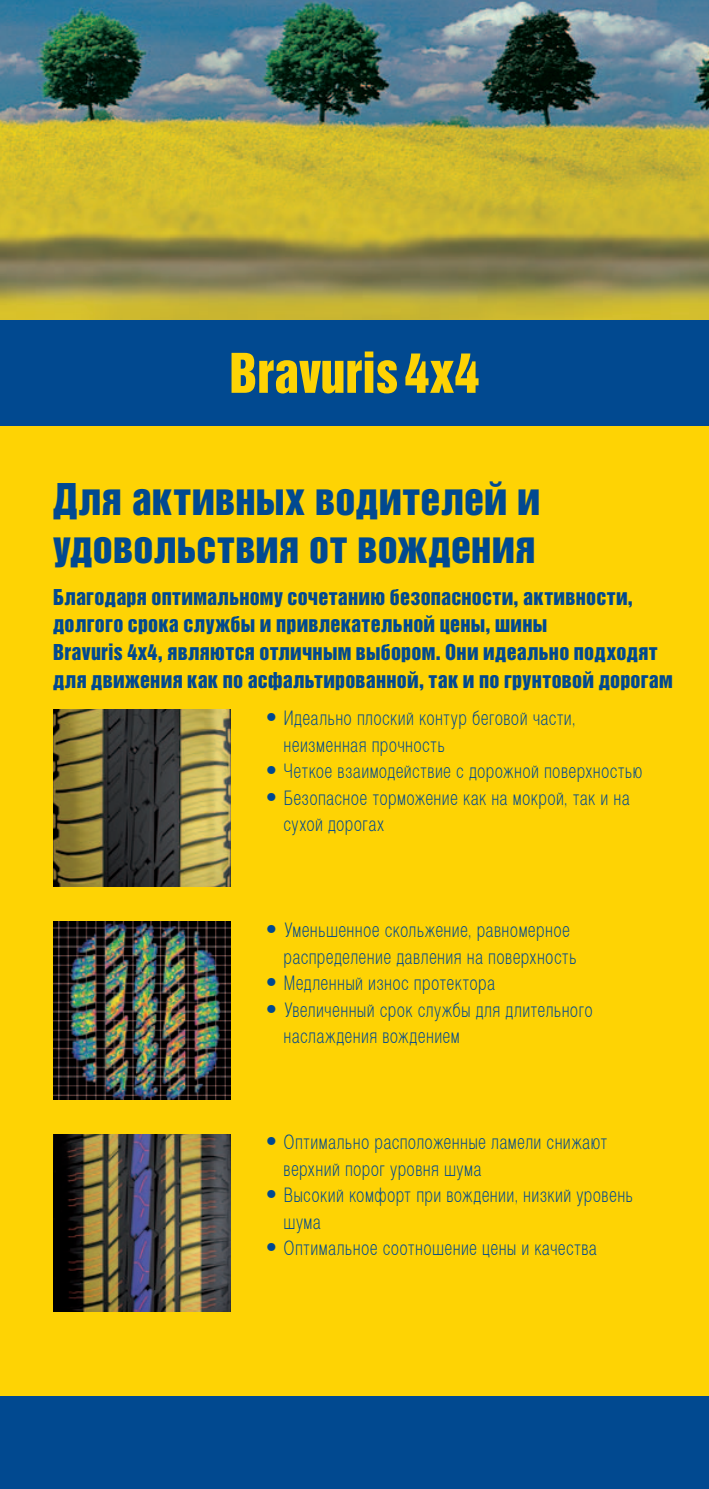
<style>
.page{position:relative;width:709px;height:1489px;background:#fff}
.page>*{position:absolute;margin:0;border:0;box-sizing:border-box;transform-origin:0 0}
.t1{font:50px "Helvetica Inserat Cyr Upright";color:#fed304}
.t2{font:40px/47.5px "Helvetica Inserat Cyr Upright";letter-spacing:.01em;color:#014990}
.t3{font:22.5px/26.5px "Helvetica Condenced";letter-spacing:.015em;color:#014990}
.t4{font:20px/27.5px "Helvetica Inserat Cyr Upright";letter-spacing:.015em;color:#014990}
.s1{font-family:"Helvetica Neue LT Pro";font-weight:300}
</style>
<div class="page">
<div style="left:0;top:418px;width:709px;height:985px;background:#fed304"></div>
<div style="left:0;top:319px;width:709px;height:106px;background:#014990"></div>
<div style="left:0;top:1396px;width:709px;height:92px;background:#014990"></div>
<img style="left:0;top:0;width:709px;height:319px">
<img style="left:53px;top:709px;width:177px;height:177px">
<img style="left:53px;top:921px;width:177px;height:177px">
<img style="left:53px;top:1134px;width:177px;height:177px">
<h1 class="t1" style="left:229px;top:343px;width:251px">Bravuris 4x4</h1>
<h2 class="t2" style="left:53px;top:475px;width:489px">Для активных водителей и удовольствия от вождения</h2>
<p class="t4" style="left:53px;top:583px;width:621px">Благодаря оптимальному сочетанию безопасности, активности, долгого срока службы и привлекательной цены, шины<br>Bravuris 4x4, являются отличным выбором. Они идеально подходят для движения как по асфальтированной, так и по грунтовой дорогам</p>
<p class="t3" style="left:283px;top:705px;width:293px;text-indent:-18px"><span class="s1">•</span> Идеально плоский контур беговой части, неизменная прочность</p>
<p class="t3" style="left:266px;top:758px;width:378px"><span class="s1">•</span> Четкое взаимодействие с дорожной поверхностью</p>
<p class="t3" style="left:283px;top:785px;width:348px;text-indent:-18px"><span class="s1">•</span> Безопасное торможение как на мокрой, так и на сухой дорогах</p>
<p class="t3" style="left:283px;top:917px;width:295px;text-indent:-18px"><span class="s1">•</span> Уменьшенное скольжение, равномерное распределение давления на поверхность</p>
<p class="t3" style="left:266px;top:970px;width:231px"><span class="s1">•</span> Медленный износ протектора</p>
<p class="t3" style="left:283px;top:997px;width:311px;text-indent:-18px"><span class="s1">•</span> Увеличенный срок службы для длительного наслаждения вождением</p>
<p class="t3" style="left:283px;top:1129px;width:325px;text-indent:-18px"><span class="s1">•</span> Оптимально расположенные ламели снижают верхний порог уровня шума</p>
<p class="t3" style="left:283px;top:1182px;width:351px;text-indent:-18px"><span class="s1">•</span> Высокий комфорт при вождении, низкий уровень шума</p>
<p class="t3" style="left:266px;top:1235px;width:333px"><span class="s1">•</span> Оптимальное соотношение цены и качества</p>
</div>
